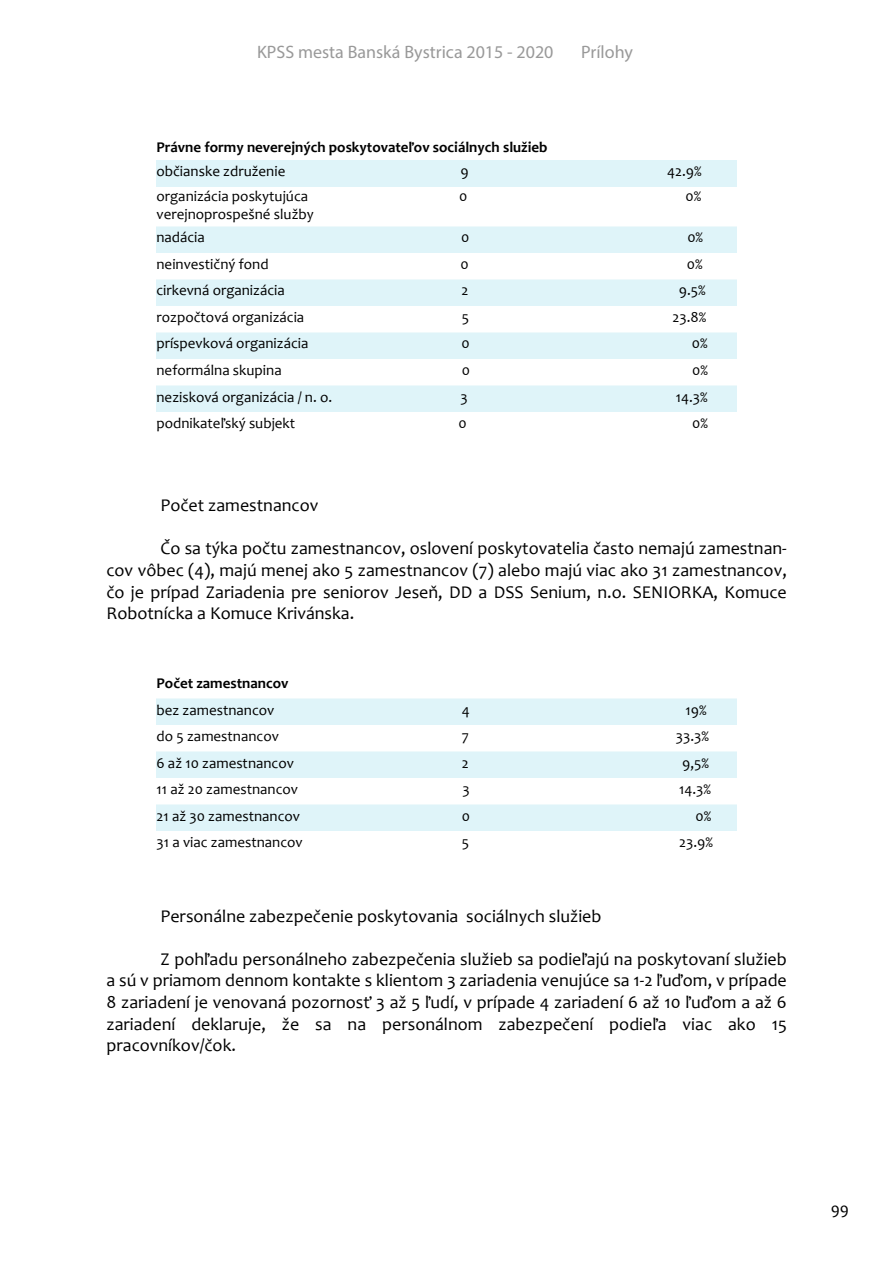
<style>
.page{position:relative;width:893px;height:1263px;background:#fff}
.page>*{position:absolute;margin:0;border:0;box-sizing:border-box;transform-origin:0 0}
.t1{font:18px/21.6px "Candara";color:#000;text-align:justify}
.t2{font:18px "Myriad Pro";color:#999}
.t3{font:16.5px "Candara";color:#000}
.t4{font:15px "Candara";color:#000}
.t5{font:700 15px "Candara";color:#000}
</style>
<div class="page">
<div style="left:156px;top:160px;width:581px;height:27px;background:#dff4f9"></div>
<div style="left:156px;top:226px;width:580px;height:27px;background:#dff4f9"></div>
<div style="left:156px;top:279px;width:580px;height:27px;background:#dff4f9"></div>
<div style="left:156px;top:332px;width:580px;height:27px;background:#dff4f9"></div>
<div style="left:156px;top:385px;width:581px;height:27px;background:#dff4f9"></div>
<div style="left:156px;top:698px;width:581px;height:27px;background:#dff4f9"></div>
<div style="left:156px;top:752px;width:581px;height:26px;background:#dff4f9"></div>
<div style="left:157px;top:805px;width:580px;height:26px;background:#dff4f9"></div>
<p class="t2" style="left:257px;top:40px;width:298px">KPSS mesta Banská Bystrica 2015 - 2020</p>
<p class="t2" style="left:581px;top:40px;width:53px">Prílohy</p>
<p class="t5" style="left:156px;top:138px;width:393px">Právne formy neverejných poskytovateľov sociálnych služieb</p>
<p class="t4" style="left:156px;top:162px;width:130px">občianske združenie</p>
<p class="t4" style="left:460px;top:162px;width:10px">9</p>
<p class="t4" style="left:667px;top:162px;width:36px">42.9%</p>
<p class="t4" style="left:157px;top:187px;width:153px">organizácia poskytujúca</p>
<p class="t4" style="left:459px;top:187px;width:10px">0</p>
<p class="t4" style="left:685px;top:187px;width:17px">0%</p>
<p class="t4" style="left:157px;top:205px;width:159px">verejnoprospešné služby</p>
<p class="t4" style="left:157px;top:255px;width:114px">neinvestičný fond</p>
<p class="t4" style="left:460px;top:255px;width:10px">0</p>
<p class="t4" style="left:687px;top:255px;width:17px">0%</p>
<p class="t4" style="left:157px;top:308px;width:149px">rozpočtová organizácia</p>
<p class="t4" style="left:462px;top:308px;width:9px">5</p>
<p class="t4" style="left:673px;top:308px;width:35px">23.8%</p>
<p class="t4" style="left:157px;top:361px;width:127px">neformálna skupina</p>
<p class="t4" style="left:462px;top:361px;width:10px">0</p>
<p class="t4" style="left:692px;top:361px;width:17px">0%</p>
<p class="t4" style="left:157px;top:414px;width:140px">podnikateľský subjekt</p>
<p class="t4" style="left:458px;top:414px;width:10px">0</p>
<p class="t4" style="left:692px;top:414px;width:17px">0%</p>
<p class="t4" style="left:156px;top:228px;width:50px">nadácia</p>
<p class="t4" style="left:461px;top:228px;width:10px">0</p>
<p class="t4" style="left:687px;top:228px;width:17px">0%</p>
<p class="t4" style="left:156px;top:281px;width:130px">cirkevná organizácia</p>
<p class="t4" style="left:462px;top:281px;width:8px">2</p>
<p class="t4" style="left:679px;top:281px;width:28px">9.5%</p>
<p class="t4" style="left:156px;top:335px;width:154px">príspevková organizácia</p>
<p class="t4" style="left:462px;top:335px;width:10px">0</p>
<p class="t4" style="left:692px;top:335px;width:17px">0%</p>
<p class="t4" style="left:157px;top:388px;width:177px">nezisková organizácia / n. o.</p>
<p class="t4" style="left:460px;top:388px;width:9px">3</p>
<p class="t4" style="left:676px;top:388px;width:33px">14.3%</p>
<p class="t1" style="left:160px;top:494px;width:159px">Počet zamestnancov</p>
<p class="t1" style="left:106px;top:538px;width:682px;text-indent:54px">Čo sa týka počtu zamestnancov, oslovení poskytovatelia často nemajú zamestnan&shy;cov vôbec (4), majú menej ako 5 zamestnancov (7) alebo majú viac ako 31 zamestnancov, čo je prípad Zariadenia pre seniorov Jeseň, DD a DSS Senium, n.o. SENIORKA, Komuce Robotnícka a Komuce Krivánska.</p>
<p class="t5" style="left:157px;top:674px;width:133px">Počet zamestnancov</p>
<p class="t4" style="left:156px;top:701px;width:119px">bez zamestnancov</p>
<p class="t4" style="left:462px;top:701px;width:9px">4</p>
<p class="t4" style="left:685px;top:701px;width:23px">19%</p>
<p class="t4" style="left:156px;top:754px;width:139px">6 až 10 zamestnancov</p>
<p class="t4" style="left:462px;top:754px;width:8px">2</p>
<p class="t4" style="left:682px;top:754px;width:28px">9,5%</p>
<p class="t4" style="left:157px;top:807px;width:145px">21 až 30 zamestnancov</p>
<p class="t4" style="left:462px;top:807px;width:10px">0</p>
<p class="t4" style="left:695px;top:807px;width:17px">0%</p>
<p class="t4" style="left:157px;top:727px;width:124px">do 5 zamestnancov</p>
<p class="t4" style="left:462px;top:727px;width:9px">7</p>
<p class="t4" style="left:676px;top:727px;width:35px">33.3%</p>
<p class="t4" style="left:157px;top:780px;width:143px">11 až 20 zamestnancov</p>
<p class="t4" style="left:462px;top:780px;width:9px">3</p>
<p class="t4" style="left:679px;top:780px;width:33px">14.3%</p>
<p class="t4" style="left:157px;top:833px;width:148px">31 a viac zamestnancov</p>
<p class="t4" style="left:462px;top:833px;width:9px">5</p>
<p class="t4" style="left:679px;top:833px;width:35px">23.9%</p>
<p class="t1" style="left:160px;top:905px;width:443px">Personálne zabezpečenie poskytovania sociálnych služieb</p>
<p class="t1" style="left:106px;top:948px;width:682px;text-indent:54px">Z pohľadu personálneho zabezpečenia služieb sa podieľajú na poskytovaní služieb a sú v priamom dennom kontakte s klientom 3 zariadenia venujúce sa 1-2 ľuďom, v prípade 8 zariadení je venovaná pozornosť 3 až 5 ľudí, v prípade 4 zariadení 6 až 10 ľuďom a až 6 zariadení deklaruje, že sa na personálnom zabezpečení podieľa viac ako 15 pracovníkov/čok.</p>
<p class="t3" style="left:831px;top:1199px;width:20px">99</p>
</div>
